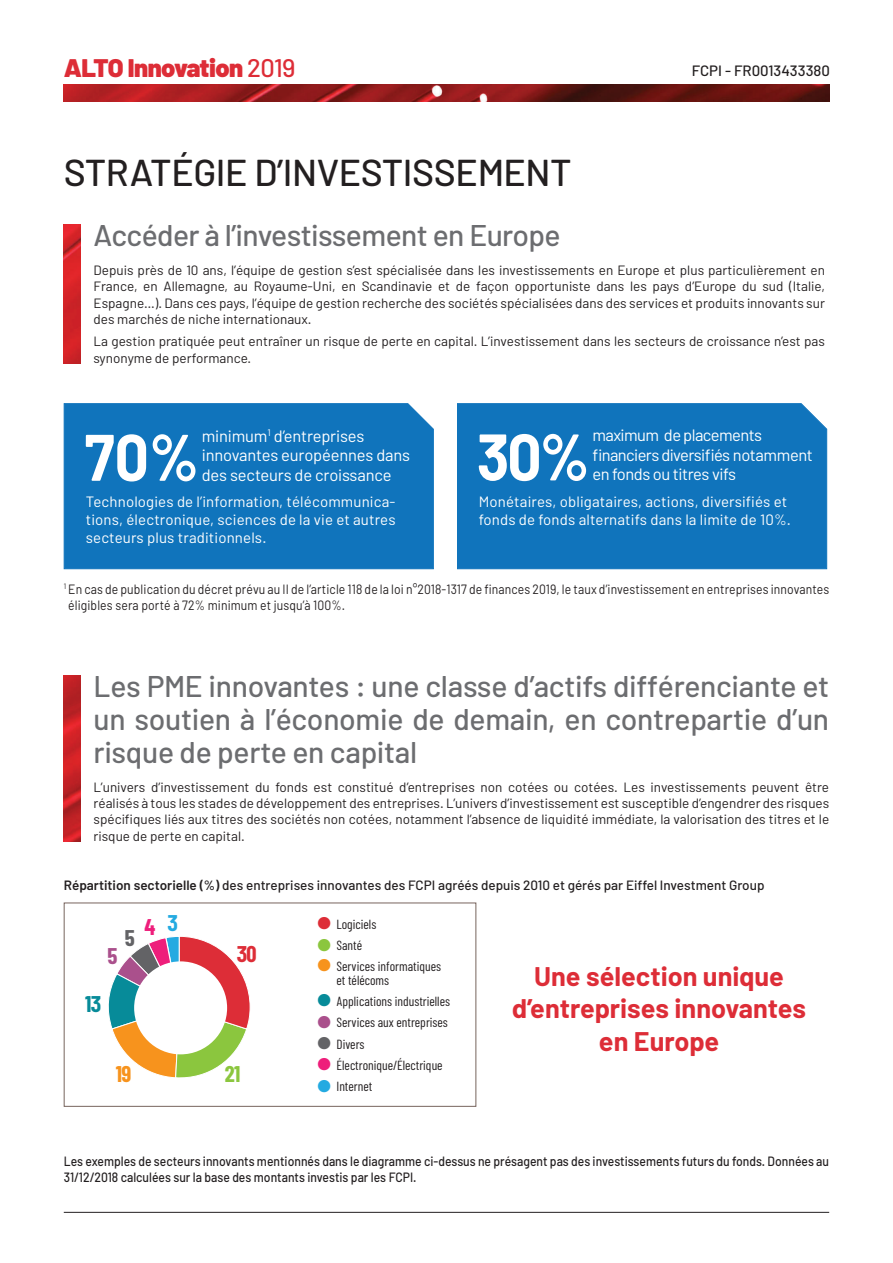
<style>
.page{position:relative;width:893px;height:1263px;background:#fff}
.page>*{position:absolute;margin:0;border:0;box-sizing:border-box;transform-origin:0 0}
.t1{font:700 65.7px "Barlow";color:#fff;scale:.92 1}
.t2{font:500 37.5px "Barlow";letter-spacing:-.01em;color:#231f20}
.t3{font:500 30px/33px "Barlow";letter-spacing:-.01em;color:#6c6d70;text-align:justify}
.t4{font:700 27px/32.4px "Barlow";color:#dd2d37;text-align:center}
.t5{font:900 25.5px "Barlow";letter-spacing:-.02em;color:#dd2d37}
.t6{font:700 22.8px "Barlow Condensed";color:#8bc63e}
.t7{font:700 22.8px "Barlow Condensed";color:#dd2d37}
.t8{font:700 22.8px "Barlow Condensed";color:#078b99}
.t9{font:700 22.8px "Barlow Condensed";color:#f7931d}
.t10{font:700 22.8px "Barlow Condensed";color:#ee1e7b}
.t11{font:700 22.8px "Barlow Condensed";color:#636366}
.t12{font:700 22.8px "Barlow Condensed";color:#aa508c}
.t13{font:700 22.8px "Barlow Condensed";color:#24aae1}
.t14{font:16.5px/19.5px "Barlow";letter-spacing:-.025em;color:#fff}
.t15{font:15px/18px "Barlow";letter-spacing:.01em;color:#fff;text-align:justify}
.t16{font:500 15px "Barlow";color:#231f20}
.t17{font:13.5px/16.2px "Barlow";color:#231f20;text-align:justify}
.t18{font:500 13.5px/16.2px "Barlow";color:#231f20;scale:.9 1}
.t19{font:13.5px/16.2px "Barlow";color:#231f20;scale:.9 1}
.t20{font:500 13.5px "Barlow";color:#231f20}
.t21{font:13.35px/13.4px "Barlow Condensed";color:#231f20}
.s1{font-weight:500}
.s2{font-weight:600}
.s3{color:#dd2d37}
.s4{color:#8bc63e}
.s5{color:#f7931d}
.s6{color:#078b99}
.s7{color:#aa508c}
.s8{color:#636366}
.s9{color:#ee1e7b}
.s10{color:#24aae1}
</style>
<div class="page">
<div style="left:64px;top:902px;width:412px;height:205px;border:1px solid #77645d"></div>
<svg style="left:108px;top:936px;width:142px;height:142px"></svg>
<div style="left:134px;top:961px;width:93px;height:93px;background:#fff;border-radius:50%"></div>
<div style="left:63px;top:403px;width:371px;height:166px;background:#1074bc"></div>
<div style="left:457px;top:403px;width:370px;height:166px;background:#1074bc"></div>
<hr style="left:64px;top:1212px;width:765px;height:1px;background:#231f20">
<img style="left:64px;top:84px;width:765px;height:17px">
<img style="left:64px;top:225px;width:17px;height:139px">
<img style="left:64px;top:675px;width:17px;height:167px">
<h3 class="t5" style="left:64px;top:52px;width:233px">Alto innovation <span class="s1">2019</span></h3>
<h2 class="t2" style="left:64px;top:149px;width:509px">Stratégie d’investissement</h2>
<p class="t16" style="left:692px;top:61px;width:140px">fcpi - FR0013433380</p>
<h3 class="t3" style="left:94px;top:218px;width:469px">Accéder à l’investissement en Europe</h3>
<p class="t17" style="left:94px;top:262px;width:733px">Depuis près de 10 ans, l’équipe de gestion s’est spécialisée dans les investissements en Europe et plus particulièrement en France, en Allemagne, au Royaume-Uni, en Scandinavie et de façon opportuniste dans les pays d’Europe du sud (Italie, Espagne…). Dans ces pays, l’équipe de gestion recherche des sociétés spécialisées dans des services et produits innovants sur des marchés de niche internationaux.</p>
<p class="t17" style="left:94px;top:333px;width:733px">La gestion pratiquée peut entraîner un risque de perte en capital. L’investissement dans les secteurs de croissance n’est pas synonyme de performance.</p>
<h1 class="t1" style="left:85px;top:416px;width:126px">70%</h1>
<p class="t14" style="left:202px;top:426px;width:210px">minimum<sup>1</sup> d’entreprises innovantes européennes dans des secteurs de croissance</p>
<p class="t15" style="left:86px;top:492px;width:311px">Technologies de l’information, télécommunica&shy;tions, électronique, sciences de la vie et autres secteurs plus traditionnels.</p>
<h1 class="t1" style="left:477px;top:416px;width:124px">30%</h1>
<p class="t14" style="left:592px;top:425px;width:222px">maximum de placements financiers diversifiés notamment en fonds ou titres vifs</p>
<p class="t15" style="left:479px;top:492px;width:314px">Monétaires, obligataires, actions, diversifiés et fonds de fonds alternatifs dans la limite de 10%.</p>
<p class="t19" style="left:68px;top:581px;width:847px;text-indent:-4px"><sup>1</sup> En cas de publication du décret prévu au ii de l’article 118 de la loi n°2018-1317 de finances 2019, le taux d’investissement en entreprises innovantes éligibles sera porté à 72% minimum et jusqu’à 100%.</p>
<h3 class="t3" style="left:94px;top:669px;width:737px;text-indent:115px">innovantes : une classe d’actifs différenciante et un soutien à l’économie de demain, en contrepartie d’un risque de perte en capital</h3>
<p class="t17" style="left:94px;top:779px;width:737px">L’univers d’investissement du fonds est constitué d’entreprises non cotées ou cotées. Les investissements peuvent être réalisés à tous les stades de développement des entreprises. L’univers d’investissement est susceptible d’engendrer des risques spécifiques liés aux titres des sociétés non cotées, notamment l’absence de liquidité immédiate, la valorisation des titres et le risque de perte en capital.</p>
<h3 class="t3" style="left:94px;top:669px;width:72px">Les PME</h3>
<p class="t20" style="left:64px;top:877px;width:352px"><span class="s2">Répartition sectorielle (%)</span> des entreprises innovantes des FCPI</p>
<p class="t20" style="left:438px;top:877px;width:328px">agréés depuis 2010 et gérés par Eiffel I nvestment Group</p>
<h3 class="t12" style="left:107px;top:941px;width:11px">5</h3>
<h3 class="t11" style="left:125px;top:923px;width:11px">5</h3>
<h3 class="t10" style="left:145px;top:912px;width:12px">4</h3>
<h3 class="t13" style="left:167px;top:909px;width:12px">3</h3>
<h3 class="t8" style="left:85px;top:990px;width:18px">13</h3>
<h3 class="t9" style="left:116px;top:1059px;width:17px">19</h3>
<h3 class="t7" style="left:237px;top:939px;width:21px">30</h3>
<h3 class="t6" style="left:225px;top:1060px;width:17px">21</h3>
<p class="t21" style="left:317px;top:917px;width:60px"><span class="s3">●</span> Logiciels</p>
<p class="t21" style="left:317px;top:938px;width:46px"><span class="s4">●</span> Santé</p>
<p class="t21" style="left:336px;top:959px;width:106px;text-indent:-19px"><span class="s5">●</span> Services informatiques et télécoms</p>
<p class="t21" style="left:317px;top:994px;width:134px"><span class="s6">●</span> Applications industrielles</p>
<p class="t21" style="left:317px;top:1015px;width:132px"><span class="s7">●</span> Services aux entreprises</p>
<p class="t21" style="left:317px;top:1037px;width:49px"><span class="s8">●</span> Divers</p>
<p class="t21" style="left:317px;top:1058px;width:127px"><span class="s9">●</span> électronique/électrique</p>
<p class="t21" style="left:317px;top:1080px;width:56px"><span class="s10">●</span> Internet</p>
<h3 class="t4" style="left:512px;top:960px;width:296px">Une sélection unique d’entreprises innovantes en Europe</h3>
<p class="t18" style="left:64px;top:1153px;width:852px">Les exemples de secteurs innovants mentionnés dans le diagramme ci-dessus ne présagent pas des investissements futurs du fonds. Données au<br>31/12/2018 calculées sur la base des montants investis par les FCPI</p>
<p class="t18" style="left:413px;top:1169px;width:5px">.</p>
</div>
